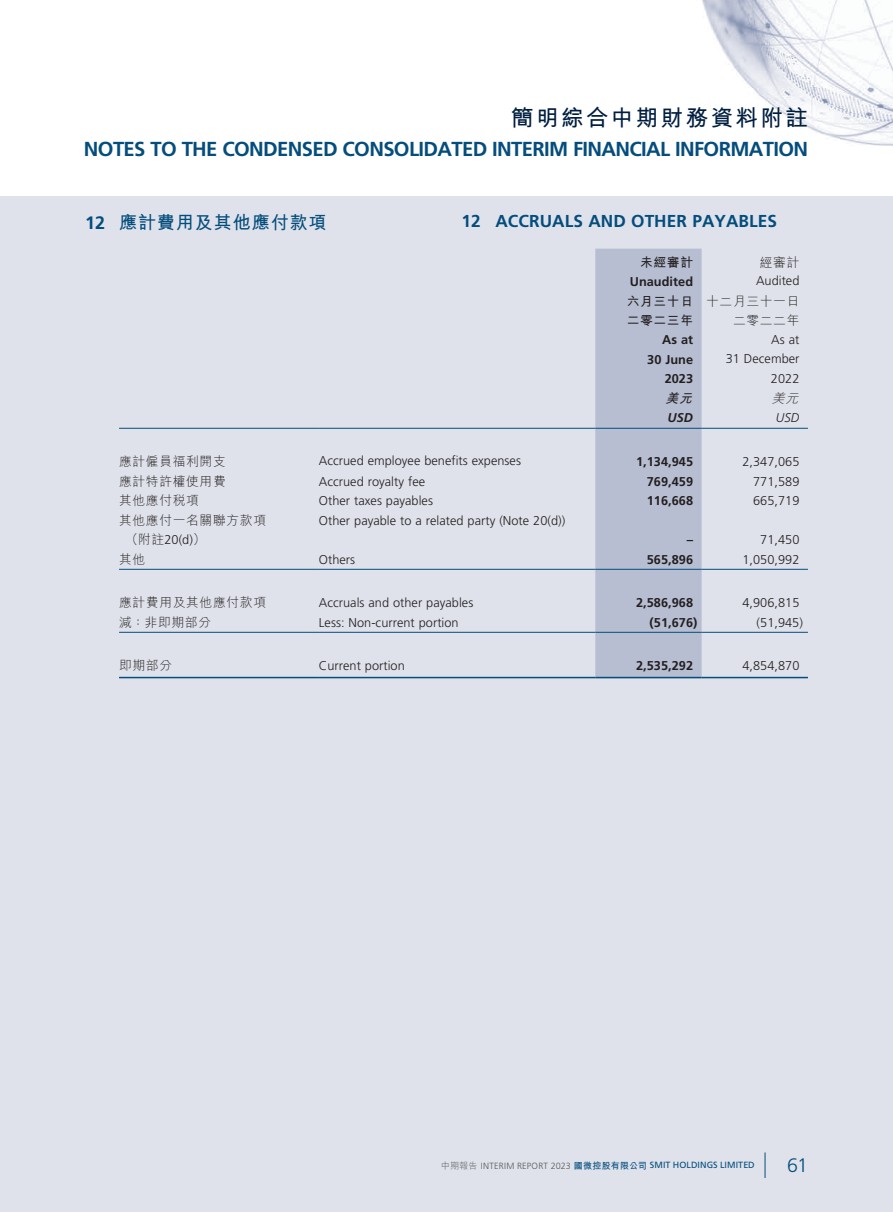
<style>
.page{position:relative;width:893px;height:1212px;background:#dfe2eb}
.page>*{position:absolute;margin:0;border:0;box-sizing:border-box;transform-origin:0 0}
.t1{font:700 22.5px "M Hei HK";letter-spacing:.11em;color:#001e40}
.t2{font:700 20.25px "Frutiger LT Std";letter-spacing:-.03em;color:#044d7c}
.t3{font:300 19.5px "Frutiger LT Std";color:#044d7c}
.t4{font:700 18px "M Hei HK";letter-spacing:.055em;color:#044d7c}
.t5{font:700 17.25px "Frutiger LT Std";letter-spacing:.005em;color:#044d7c}
.t6{font:300 12.75px/19.5px "Frutiger LT Std";letter-spacing:.005em;color:#231f20;text-align:right}
.t7{font:700 12.75px/19.5px "Frutiger LT Std";letter-spacing:.005em;color:#231f20;text-align:right}
.t8{font:300 12.75px/19.5px "M Hei HK";letter-spacing:.055em;color:#231f20;text-align:right}
.t9{font:700 12.75px/19.5px "M Hei HK";letter-spacing:.055em;color:#231f20}
.t10{font:italic 700 12.75px "Frutiger LT Std";color:#231f20}
.t11{font:italic 300 12.75px "Frutiger LT Std";color:#231f20}
.t12{font:italic 700 12.75px "M Hei HK";color:#231f20}
.t13{font:italic 300 12.75px "M Hei HK";color:#231f20}
.t14{font:9px "Frutiger LT Std";letter-spacing:.005em;color:#044d7c}
.s1{font-family:"Frutiger LT Std"}
.s2{font-family:"M Hei HK"}
.s3{font-family:"M Hei HK";font-weight:300;color:#57585a}
.s4{font-weight:300;color:#57585a}
.s5{font-family:"M Hei HK";font-weight:700}
</style>
<div class="page">
<img style="left:0;top:0;width:893px;height:196px">
<svg style="left:765px;top:1152px;width:1px;height:26px"></svg>
<div style="left:595px;top:249px;width:107px;height:428px;background:#b7bed2"></div>
<hr style="left:119px;top:428px;width:200px;height:1px;background:#044d7c">
<hr style="left:319px;top:428px;width:276px;height:1px;background:#044d7c">
<hr style="left:595px;top:428px;width:107px;height:1px;background:#044d7c">
<hr style="left:702px;top:428px;width:106px;height:1px;background:#044d7c">
<hr style="left:119px;top:569px;width:200px;height:1px;background:#044d7c">
<hr style="left:319px;top:569px;width:276px;height:1px;background:#044d7c">
<hr style="left:595px;top:569px;width:107px;height:1px;background:#044d7c">
<hr style="left:702px;top:569px;width:106px;height:1px;background:#044d7c">
<hr style="left:119px;top:632px;width:200px;height:1px;background:#044d7c">
<hr style="left:319px;top:632px;width:276px;height:1px;background:#044d7c">
<hr style="left:595px;top:632px;width:107px;height:1px;background:#044d7c">
<hr style="left:702px;top:632px;width:106px;height:1px;background:#044d7c">
<hr style="left:119px;top:677px;width:200px;height:1px;background:#044d7c">
<hr style="left:319px;top:677px;width:276px;height:1px;background:#044d7c">
<hr style="left:595px;top:677px;width:107px;height:1px;background:#044d7c">
<hr style="left:702px;top:677px;width:106px;height:1px;background:#044d7c">
<h1 class="t1" style="left:511px;top:102px;width:298px">簡明綜合中期財務資料附註</h1>
<h2 class="t2" style="left:84px;top:137px;width:726px">NOTES TO THE CONDENSED CONSOLIDATED INTERIM FINANCIAL INFORMATION</h2>
<h3 class="t4" style="left:85px;top:209px;width:243px"><span class="s1">12</span> 應計費用及其他應付款項</h3>
<h3 class="t5" style="left:461px;top:211px;width:317px">12 ACCRUALS AND OTHER PAYABLES</h3>
<p class="t9" style="left:640px;top:251px;width:55px">未經審計</p>
<p class="t8" style="left:760px;top:252px;width:41px">經審計</p>
<p class="t7" style="left:630px;top:272px;width:65px">Unaudited</p>
<p class="t6" style="left:756px;top:271px;width:45px">Audited</p>
<p class="t9" style="left:627px;top:290px;width:68px">六月三十日二零二三年</p>
<p class="t8" style="left:706px;top:291px;width:95px">十二月三十一日二零二二年</p>
<p class="t7" style="left:647px;top:330px;width:47px">As at<br>30 June<br>2023</p>
<p class="t6" style="left:726px;top:330px;width:75px">As at<br>31 December<br>2022</p>
<p class="t12" style="left:666px;top:389px;width:32px">美元</p>
<p class="t13" style="left:772px;top:392px;width:31px">美元</p>
<p class="t10" style="left:667px;top:410px;width:27px">USD</p>
<p class="t11" style="left:776px;top:410px;width:25px">USD</p>
<p class="t8" style="left:119px;top:451px;width:108px">應計僱員福利開支</p>
<p class="t6" style="left:319px;top:451px;width:204px">Accrued employee benefits expenses</p>
<p class="t7" style="left:636px;top:452px;width:59px">1,134,945</p>
<p class="t6" style="left:742px;top:452px;width:59px">2,347,065</p>
<p class="t8" style="left:119px;top:471px;width:108px">應計特許權使用費</p>
<p class="t6" style="left:319px;top:471px;width:108px">Accrued royalty fee</p>
<p class="t7" style="left:647px;top:471px;width:48px">769,459</p>
<p class="t6" style="left:753px;top:471px;width:48px">771,589</p>
<p class="t8" style="left:119px;top:490px;width:81px">其他應付稅項</p>
<p class="t6" style="left:319px;top:491px;width:116px">Other taxes payables</p>
<p class="t7" style="left:647px;top:491px;width:48px">116,668</p>
<p class="t6" style="left:753px;top:491px;width:48px">665,719</p>
<p class="t8" style="left:119px;top:510px;width:149px">其他應付一名關聯方款項</p>
<p class="t6" style="left:125px;top:530px;width:82px"><span class="s2">（附註</span>20(d)<span class="s2">）</span></p>
<p class="t6" style="left:319px;top:510px;width:248px">Other payable to a related party (Note 20(d))</p>
<p class="t7" style="left:687px;top:530px;width:8px">–</p>
<p class="t6" style="left:760px;top:530px;width:41px">71,450</p>
<p class="t8" style="left:119px;top:549px;width:28px">其他</p>
<p class="t6" style="left:319px;top:549px;width:38px">Others</p>
<p class="t7" style="left:647px;top:549px;width:48px">565,896</p>
<p class="t6" style="left:742px;top:549px;width:59px">1,050,992</p>
<p class="t8" style="left:119px;top:592px;width:149px">應計費用及其他應付款項</p>
<p class="t6" style="left:319px;top:593px;width:156px">Accruals and other payables</p>
<p class="t7" style="left:636px;top:593px;width:59px">2,586,968</p>
<p class="t6" style="left:742px;top:593px;width:59px">4,906,815</p>
<p class="t8" style="left:119px;top:612px;width:94px">減：非即期部分</p>
<p class="t6" style="left:319px;top:612px;width:141px">Less: Non-current portion</p>
<p class="t7" style="left:650px;top:612px;width:49px">(51,676)</p>
<p class="t6" style="left:757px;top:612px;width:48px">(51,945)</p>
<p class="t8" style="left:119px;top:655px;width:55px">即期部分</p>
<p class="t6" style="left:319px;top:656px;width:87px">Current portion</p>
<p class="t7" style="left:636px;top:656px;width:59px">2,535,292</p>
<p class="t6" style="left:742px;top:656px;width:59px">4,854,870</p>
<p class="t14" style="left:441px;top:1160px;width:315px"><span class="s3">中期報告</span> <span class="s4">INTERIM REPORT 2023</span> <span class="s5">國微控股有限公司</span> SMIT HOLDINGS LIMITED</p>
<h3 class="t3" style="left:787px;top:1154px;width:22px">61</h3>
</div>
